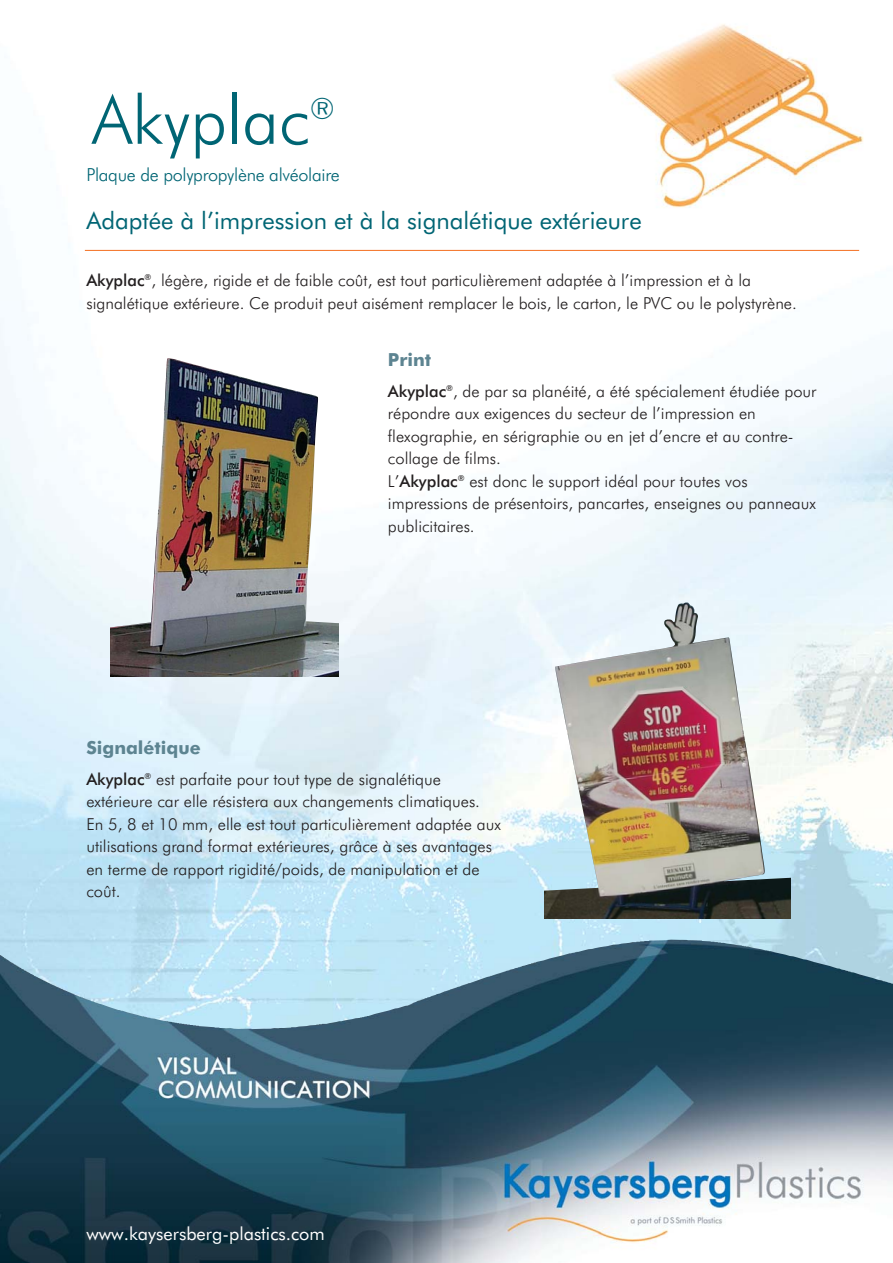
<style>
.page{position:relative;width:893px;height:1263px;background:#fff}
.page>*{position:absolute;margin:0;border:0;box-sizing:border-box;transform-origin:0 0}
.t1{font:300 67.5px "Futura KPSABT";color:#006574}
.t2{font:300 30px "Futura KPSABT";color:#006574}
.t3{font:24px "Futura KPSABT";color:#006574}
.t4{font:300 18px "Futura KPSABT";letter-spacing:-.015em;color:#006574}
.t5{font:18px "Futura KPSABT";color:#fff}
.t6{font:700 18px "Futura KPSABT";color:#5d8491}
.t7{font:300 16.5px/22.5px "Futura KPSABT";color:#231f20}
.s1{font-weight:500}
</style>
<div class="page">
<img style="left:0;top:24px;width:892px;height:918px">
<img style="left:0;top:942px;width:892px;height:321px">
<hr style="left:85px;top:250px;width:774px;height:1px;background:#f36f21">
<img style="left:544px;top:602px;width:246px;height:317px">
<img style="left:110px;top:358px;width:228px;height:318px">
<h1 class="t1" style="left:92px;top:91px;width:219px">Akyplac</h1>
<h2 class="t2" style="left:310px;top:96px;width:26px">®</h2>
<p class="t4" style="left:86px;top:167px;width:255px">Plaque de polypropylène alvéolaire</p>
<h3 class="t3" style="left:86px;top:211px;width:557px">Adaptée à l’impression et à la signalétique extérieure</h3>
<p class="t7" style="left:86px;top:271px;width:712px"><span class="s1">Akyplac</span><sup>®</sup>, légère, rigide et de faible coût, est tout particulièrement adaptée à l’impression et à la signalétique extérieure. Ce produit peut aisément remplacer le bois, le carton, le PVC ou le polystyrène.</p>
<p class="t6" style="left:388px;top:352px;width:45px">Print</p>
<p class="t7" style="left:388px;top:381px;width:430px"><span class="s1">Akyplac</span><sup>®</sup>, de par sa planéité, a été spécialement étudiée pour répondre aux exigences du secteur de l’impression en flexographie, en sérigraphie ou en jet d’encre et au contre&shy;collage de films.<br>L’<span class="s1">Akyplac</span><sup>®</sup> est donc le support idéal pour toutes vos impressions de présentoirs, pancartes, enseignes ou panneaux publicitaires.</p>
<p class="t6" style="left:86px;top:740px;width:116px">Signalétique</p>
<p class="t7" style="left:86px;top:769px;width:416px"><span class="s1">Akyplac</span><sup>®</sup> est parfaite pour tout type de signalétique extérieure car elle résistera aux changements climatiques.<br>En 5, 8 et 10 mm, elle est tout particulièrement adaptée aux utilisations grand format extérieures, grâce à ses avantages en terme de rapport rigidité/poids, de manipulation et de coût.</p>
<p class="t5" style="left:86px;top:1226px;width:240px">www.kaysersberg-plastics.com</p>
</div>
